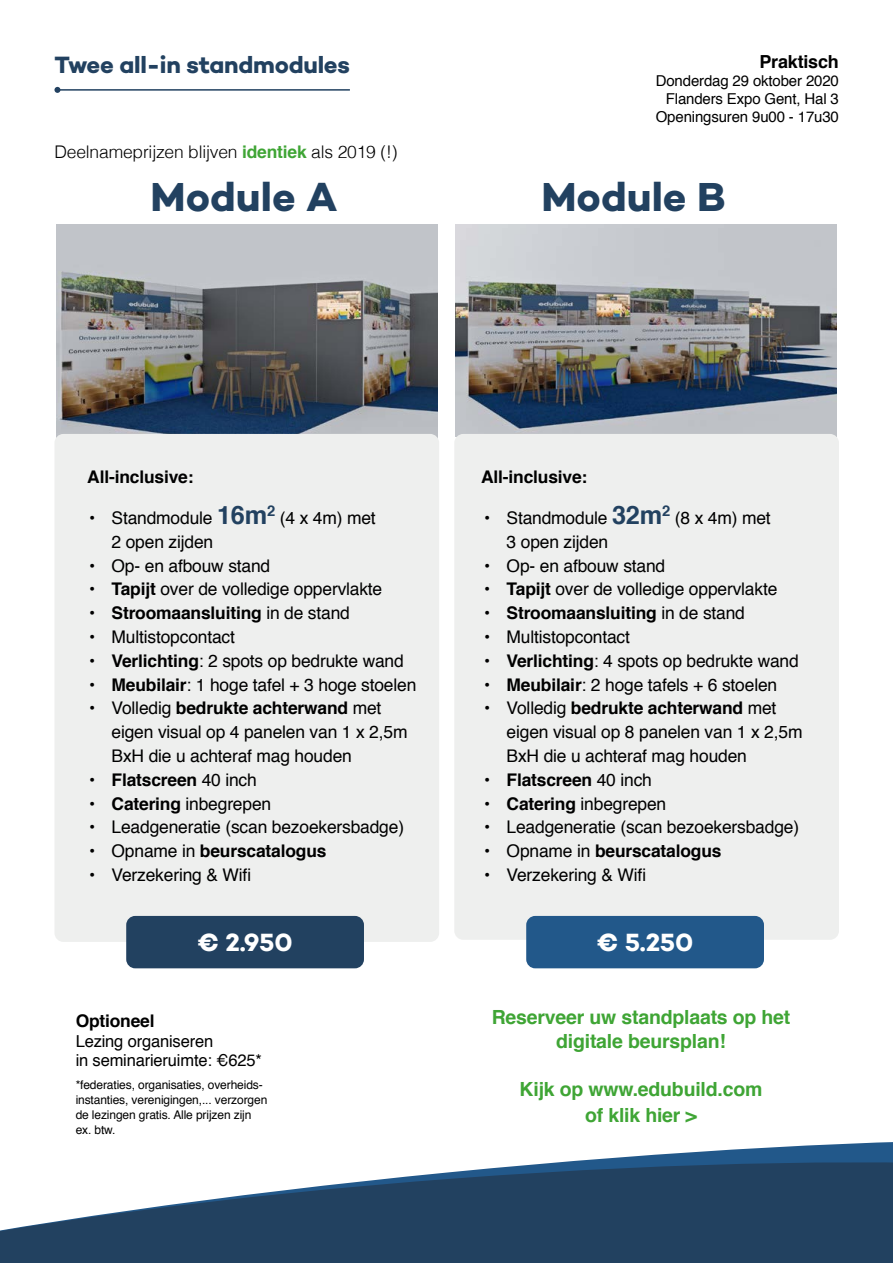
<style>
.page{position:relative;width:893px;height:1263px;background:#fff}
.page>*{position:absolute;margin:0;border:0;box-sizing:border-box;transform-origin:0 0}
.t1{font:41.25px "Campton Bold DEMO";color:#224160}
.t2{font:25.35px "Campton Bold DEMO";letter-spacing:-.01em;color:#fff}
.t3{font:24px "Campton Bold DEMO";letter-spacing:-.01em;color:#224160}
.t4{font:700 19.5px/24px "Helvetica";letter-spacing:-.01em;color:#3fa535;text-align:center}
.t5{font:700 18px "Helvetica";letter-spacing:-.01em;color:#000}
.t6{font:17.4px/23.9px "Helvetica";letter-spacing:-.01em;color:#000}
.t7{font:700 17.4px "Helvetica";letter-spacing:-.01em;color:#000}
.t8{font:300 17.4px "Helvetica";letter-spacing:-.01em;color:#000}
.t9{font:16.5px/19.5px "Helvetica";letter-spacing:-.01em;color:#000}
.t10{font:15px/18px "Helvetica";letter-spacing:-.01em;color:#000;text-align:right}
.t11{font:12px/15px "Helvetica";letter-spacing:-.01em;color:#000}
.s1{font-weight:700;color:#3fa535}
.s2{font-weight:700;font-size:25.35px;color:#224160}
.s3{font-weight:700}
.s4{font-weight:400}
</style>
<div class="page">
<svg style="left:0;top:1144px;width:893px;height:119px;fill:#224160"></svg>
<hr style="left:57px;top:89px;width:293px;height:2px;background:#224160">
<svg style="left:54px;top:87px;width:6px;height:6px"></svg>
<img style="left:57px;top:225px;width:381px;height:213px">
<img style="left:456px;top:225px;width:381px;height:212px">
<div style="left:54px;top:434px;width:385px;height:508px;background:#eeefee;border-radius:9px"></div>
<div style="left:454px;top:434px;width:385px;height:506px;background:#eeefee;border-radius:9px"></div>
<div style="left:126px;top:916px;width:238px;height:52px;background:#224160;border-radius:9px"></div>
<div style="left:526px;top:916px;width:238px;height:52px;background:#22588a;border-radius:9px"></div>
<h3 class="t3" style="left:54px;top:51px;width:297px">Twee all-in standmodules</h3>
<p class="t8" style="left:54px;top:137px;width:345px">Deelnameprijzen blijven <span class="s1">identiek</span> als 2019 (!)</p>
<p class="t5" style="left:759px;top:47px;width:81px">Praktisch</p>
<p class="t10" style="left:656px;top:72px;width:185px">Donderdag 29 oktober 2020<br>Flanders Expo Gent, Hal 3<br>Openingsuren 9u00 - 17u30</p>
<h1 class="t1" style="left:151px;top:173px;width:189px">Module A</h1>
<h1 class="t1" style="left:541px;top:173px;width:186px">Module B</h1>
<p class="t7" style="left:87px;top:463px;width:108px">All-inclusive:</p>
<p class="t7" style="left:481px;top:463px;width:108px">All-inclusive:</p>
<p class="t6" style="left:112px;top:507px;width:266px;text-indent:-22px">• Standmodule <span class="s2">16m</span><sup>2</sup> (4 x 4m) met<br>2 open zijden</p>
<p class="t6" style="left:89px;top:554px;width:183px">• Op- en afbouw stand</p>
<p class="t6" style="left:89px;top:578px;width:295px"><span class="s3">• Tapijt</span> over de volledige oppervlakte</p>
<p class="t7" style="left:89px;top:599px;width:262px">• Stroomaansluiting <span class="s4">in de stand</span></p>
<p class="t6" style="left:89px;top:625px;width:147px">• Multistopcontact</p>
<p class="t6" style="left:89px;top:649px;width:316px"><span class="s3">• Verlichting</span>: 2 spots op bedrukte wand</p>
<p class="t6" style="left:89px;top:673px;width:329px"><span class="s3">• Meubilair</span>: 1 hoge tafel + 3 hoge stoelen</p>
<p class="t6" style="left:112px;top:697px;width:297px;text-indent:-22px">• Volledig <span class="s3">bedrukte achterwand</span> met eigen visual op 4 panelen van 1 x 2,5m<br>BxH die u achteraf mag houden</p>
<p class="t7" style="left:89px;top:765px;width:169px">• Flatscreen <span class="s4">40 inch</span></p>
<p class="t6" style="left:89px;top:792px;width:184px"><span class="s3">• Catering</span> inbegrepen</p>
<p class="t6" style="left:89px;top:816px;width:317px">• Leadgeneratie (scan bezoekersbadge)</p>
<p class="t7" style="left:89px;top:837px;width:239px"><span class="s4">• Opname in</span> beurscatalogus</p>
<p class="t6" style="left:89px;top:863px;width:164px">• Verzekering &amp; Wifi</p>
<p class="t6" style="left:507px;top:507px;width:266px;text-indent:-22px">• Standmodule <span class="s2">32m</span><sup>2</sup> (8 x 4m) met<br>3 open zijden</p>
<p class="t6" style="left:484px;top:554px;width:183px">• Op- en afbouw stand</p>
<p class="t6" style="left:484px;top:578px;width:295px"><span class="s3">• Tapijt</span> over de volledige oppervlakte</p>
<p class="t7" style="left:484px;top:599px;width:262px">• Stroomaansluiting <span class="s4">in de stand</span></p>
<p class="t6" style="left:484px;top:625px;width:147px">• Multistopcontact</p>
<p class="t6" style="left:484px;top:649px;width:316px"><span class="s3">• Verlichting</span>: 4 spots op bedrukte wand</p>
<p class="t6" style="left:484px;top:673px;width:295px"><span class="s3">• Meubilair</span>: 2 hoge tafels + 6 stoelen</p>
<p class="t6" style="left:507px;top:697px;width:297px;text-indent:-22px">• Volledig <span class="s3">bedrukte achterwand</span> met eigen visual op 8 panelen van 1 x 2,5m<br>BxH die u achteraf mag houden</p>
<p class="t7" style="left:484px;top:765px;width:169px">• Flatscreen <span class="s4">40 inch</span></p>
<p class="t6" style="left:484px;top:792px;width:184px"><span class="s3">• Catering</span> inbegrepen</p>
<p class="t6" style="left:484px;top:816px;width:317px">• Leadgeneratie (scan bezoekersbadge)</p>
<p class="t7" style="left:484px;top:837px;width:239px"><span class="s4">• Opname in</span> beurscatalogus</p>
<p class="t6" style="left:484px;top:863px;width:164px">• Verzekering &amp; Wifi</p>
<h2 class="t2" style="left:197px;top:927px;width:97px">€ 2.950</h2>
<h2 class="t2" style="left:597px;top:927px;width:98px">€ 5.250</h2>
<p class="t7" style="left:76px;top:1007px;width:81px">Optioneel</p>
<p class="t9" style="left:76px;top:1031px;width:188px">Lezing organiseren<br>in seminarieruimte: €625*</p>
<p class="t11" style="left:76px;top:1078px;width:193px">*federaties, organisaties, overheids&shy;instanties, verenigingen,... verzorgen de lezingen gratis. Alle prijzen zijn ex. btw.</p>
<p class="t4" style="left:492px;top:1005px;width:300px">Reserveer uw standplaats op het digitale beursplan!</p>
<p class="t4" style="left:520px;top:1076px;width:244px;line-height:25.8px">Kijk op www.edubuild.com of klik hier &gt;</p>
</div>
